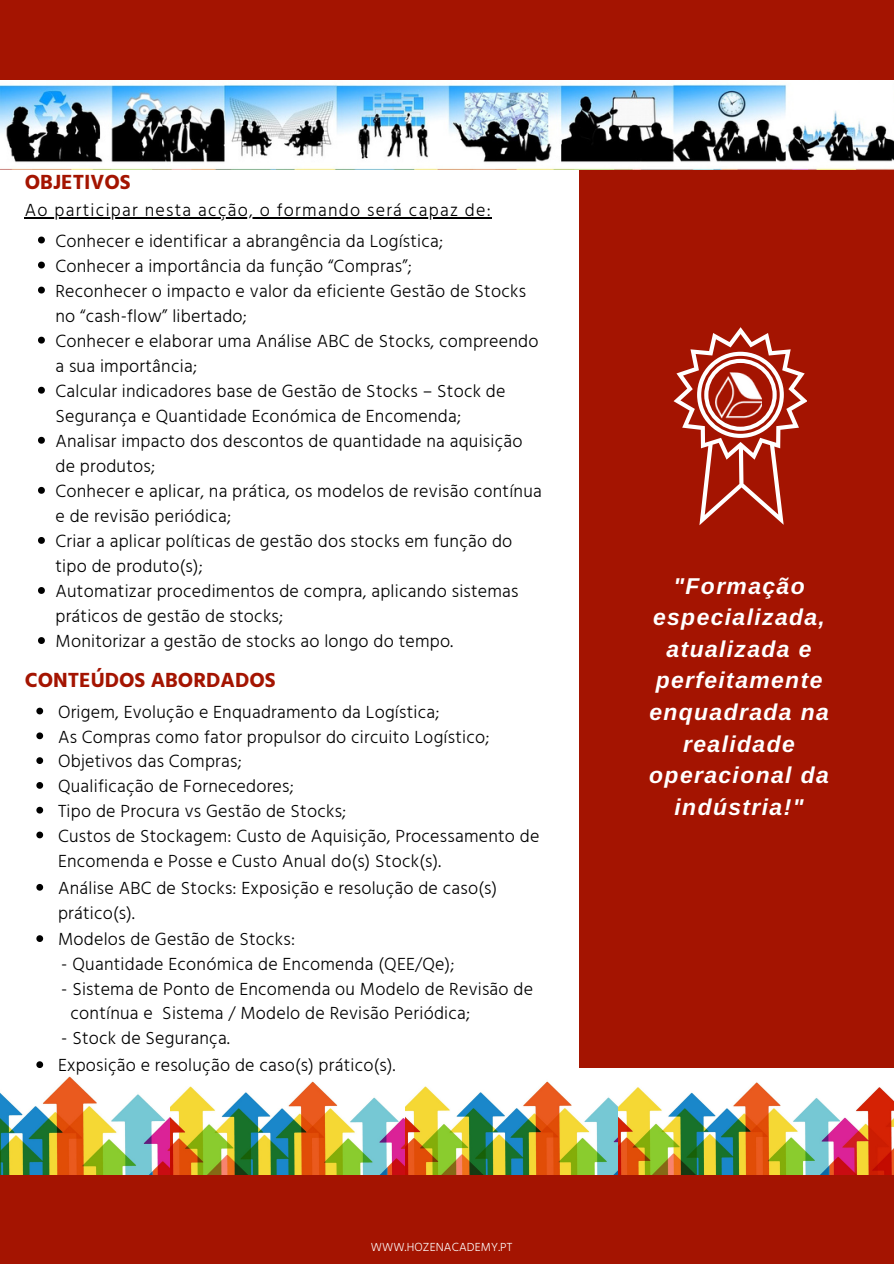
<style>
.page{position:relative;width:894px;height:1264px;background:#fff}
.page>*{position:absolute;margin:0;border:0;box-sizing:border-box;transform-origin:0 0}
.t1{font:italic 700 22.95px/31.5px "Arimo";letter-spacing:.06em;color:#fff;text-align:center}
.t2{font:700 21px "Hind Guntur";color:#a41401}
.t3{font:300 18px/25px "Hind Guntur";letter-spacing:.015em;color:#000}
.t4{font:300 18px "Hind Guntur";letter-spacing:.07em;color:#000}
.t5{font:300 12px "Hind Guntur";letter-spacing:.01em;color:#fff}
</style>
<div class="page">
<div style="left:0;top:1175px;width:893px;height:88px;background:#a41401"></div>
<div style="left:579px;top:169px;width:314px;height:898px;background:#a41401"></div>
<svg style="left:673px;top:327px;width:133px;height:198px"></svg>
<img style="left:0;top:1076px;width:170px;height:98px">
<img style="left:170px;top:1081px;width:235px;height:93px">
<img style="left:405px;top:1081px;width:213px;height:93px">
<img style="left:618px;top:1082px;width:275px;height:92px">
<img style="left:715px;top:371px;width:46px;height:50px">
<img style="left:1px;top:79px;width:892px;height:90px">
<div style="left:0;top:0;width:893px;height:79px;background:#a41401"></div>
<svg style="left:38px;top:236px;width:7px;height:7px"></svg>
<svg style="left:38px;top:261px;width:7px;height:7px"></svg>
<svg style="left:38px;top:286px;width:7px;height:7px"></svg>
<svg style="left:38px;top:337px;width:7px;height:6px"></svg>
<svg style="left:38px;top:387px;width:7px;height:6px"></svg>
<svg style="left:38px;top:437px;width:7px;height:7px"></svg>
<svg style="left:38px;top:487px;width:7px;height:7px"></svg>
<svg style="left:38px;top:537px;width:7px;height:7px"></svg>
<svg style="left:38px;top:587px;width:7px;height:7px"></svg>
<svg style="left:38px;top:637px;width:7px;height:7px"></svg>
<hr style="left:25px;top:217px;width:467px;height:1px;background:#000">
<svg style="left:36px;top:707px;width:7px;height:7px"></svg>
<svg style="left:36px;top:732px;width:7px;height:7px"></svg>
<svg style="left:36px;top:757px;width:7px;height:7px"></svg>
<svg style="left:36px;top:782px;width:7px;height:6px"></svg>
<svg style="left:36px;top:806px;width:7px;height:7px"></svg>
<svg style="left:36px;top:831px;width:7px;height:7px"></svg>
<svg style="left:36px;top:883px;width:7px;height:7px"></svg>
<svg style="left:36px;top:935px;width:7px;height:7px"></svg>
<svg style="left:36px;top:1061px;width:7px;height:7px"></svg>
<p class="t2" style="left:25px;top:169px;width:107px">OBJETIVOS</p>
<p class="t4" style="left:25px;top:199px;width:467px">Ao participar nesta acção, o formando será capaz de:</p>
<p class="t3" style="left:55px;top:228px;width:487px">Conhecer e identificar a abrangência da Logística;<br>Conhecer a importância da função “Compras”;<br>Reconhecer o impacto e valor da eficiente Gestão de Stocks no “cash-flow” libertado;<br>Conhecer e elaborar uma Análise ABC de Stocks, compreendo a sua importância;<br>Calcular indicadores base de Gestão de Stocks – Stock de Segurança e Quantidade Económica de Encomenda;<br>Analisar impacto dos descontos de quantidade na aquisição de produtos;<br>Conhecer e aplicar, na prática, os modelos de revisão contínua e de revisão periódica;<br>Criar a aplicar políticas de gestão dos stocks em função do tipo de produto(s);<br>Automatizar procedimentos de compra, aplicando sistemas práticos de gestão de stocks;<br>Monitorizar a gestão de stocks ao longo do tempo.</p>
<p class="t2" style="left:25px;top:667px;width:252px">CONTEÚDOS ABORDADOS</p>
<p class="t3" style="left:58px;top:699px;width:483px">Origem, Evolução e Enquadramento da Logística;<br>As Compras como fator propulsor do circuito Logístico; Objetivos das Compras;<br>Qualificação de Fornecedores;<br>Tipo de Procura vs Gestão de Stocks;<br>Custos de Stockagem: Custo de Aquisição, Processamento de Encomenda e Posse e Custo Anual do(s) Stock(s).</p>
<p class="t3" style="left:58px;top:875px;width:440px">Análise ABC de Stocks: Exposição e resolução de caso(s) prático(s).</p>
<p class="t3" style="left:58px;top:926px;width:238px">Modelos de Gestão de Stocks:</p>
<p class="t3" style="left:61px;top:951px;width:394px">- Quantidade Económica de Encomenda (QEE/Qe);</p>
<p class="t3" style="left:70px;top:976px;width:464px;text-indent:-9px">- Sistema de Ponto de Encomenda ou Modelo de Revisão de contínua e Sistema / Modelo de Revisão Periódica;</p>
<p class="t3" style="left:58px;top:1024px;width:339px;line-height:27.2px">- Stock de Segurança.<br>Exposição e resolução de caso(s) prático(s).</p>
<p class="t5" style="left:371px;top:1239px;width:143px">WWW.HOZENACADEMY.PT</p>
<p class="t1" style="left:649px;top:570px;width:181px">"Formação especializada, atualizada e perfeitamente enquadrada na realidade operacional da indústria!"</p>
</div>
